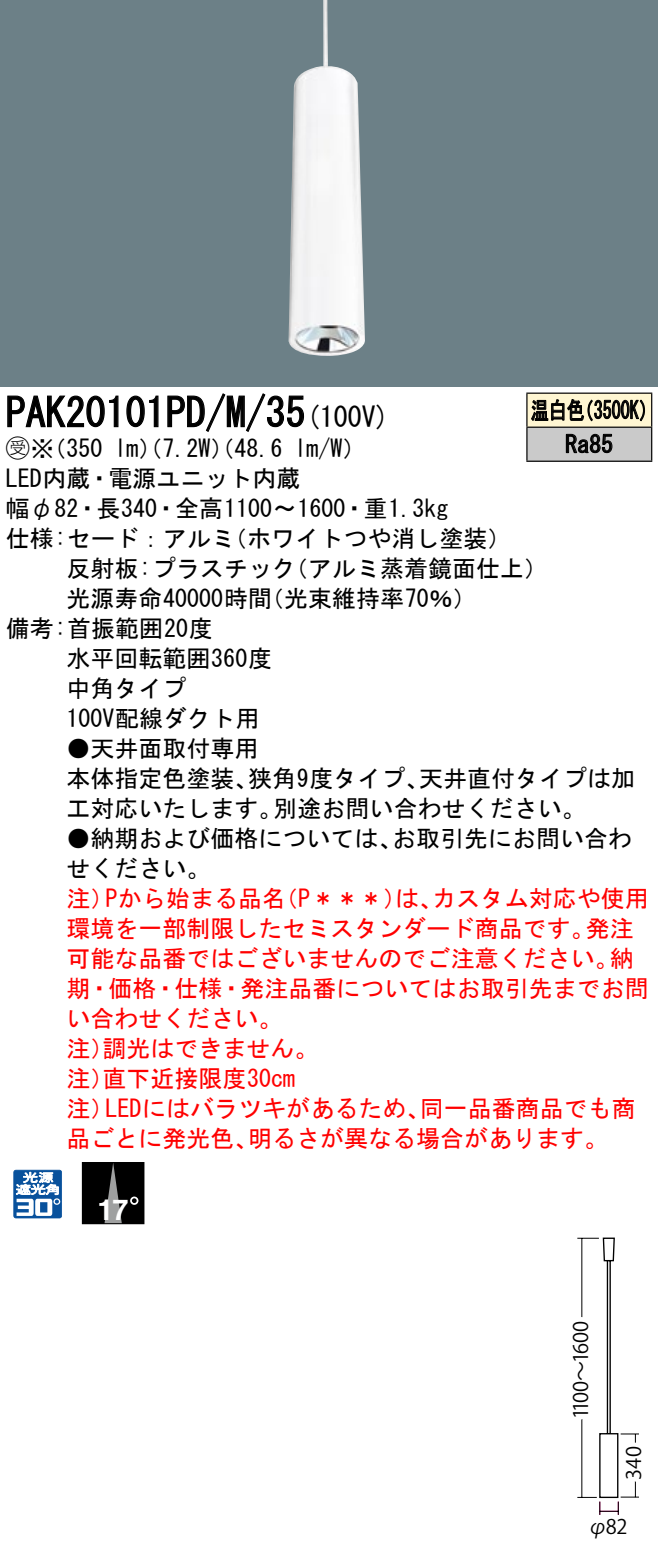
<style>
.page{position:relative;width:658px;height:1559px;background:#fff}
.page>*{position:absolute;margin:0;border:0;box-sizing:border-box;transform-origin:0 0}
.t1{font:40px "MS Gothic";color:#000}
.t2{font:700 28.8px "Helvetica LT Std";color:#fff}
.t3{font:28px "MS Gothic";color:#000}
.t4{font:24px/30px "MS Gothic";color:#000}
.t5{font:24px/30px "MS Gothic";color:#f00}
.t6{font:24px/34px "MS Gothic";color:#000;scale:.75 1}
.t7{font:20px "ATC 436875472 d 44494 e 2 d 522 d 592 d 313330 90 pv RKSJ H";letter-spacing:-.055em;color:#000}
.t8{font:20px "ATC 436875472 d 44494 e 2 d 522 d 592 d 313330 90 pv RKSJ H";letter-spacing:-.015em;color:#000}
.s1{font-family:"Ford Classification 1"}
</style>
<div class="page">
<div style="left:0;top:0;width:658px;height:387px;background:#6c8087"></div>
<img style="left:288px;top:0;width:77px;height:356px">
<svg style="left:7px;top:395px;width:112px;height:33px"></svg>
<svg style="left:126px;top:395px;width:33px;height:33px"></svg>
<svg style="left:167px;top:393px;width:137px;height:39px"></svg>
<svg style="left:13px;top:1169px;width:49px;height:49px"></svg>
<div style="left:82px;top:1162px;width:62px;height:61px;background:#000"></div>
<svg style="left:104px;top:1164px;width:18px;height:58px"></svg>
<svg style="left:130px;top:1196px;width:8px;height:8px"></svg>
<div style="left:82px;top:1162px;width:62px;height:62px;border:1px solid #000"></div>
<div style="left:527px;top:393px;width:124px;height:34px;background:#fff6d2"></div>
<div style="left:527px;top:427px;width:124px;height:34px;background:#cacaca"></div>
<hr style="left:526px;top:392px;width:126px;height:2px;background:#000">
<hr style="left:526px;top:394px;width:1px;height:32px;background:#000">
<hr style="left:651px;top:394px;width:1px;height:32px;background:#000">
<hr style="left:526px;top:426px;width:126px;height:2px;background:#000">
<hr style="left:526px;top:428px;width:1px;height:32px;background:#000">
<hr style="left:651px;top:428px;width:1px;height:32px;background:#000">
<hr style="left:526px;top:460px;width:126px;height:2px;background:#000">
<svg style="left:531px;top:399px;width:114px;height:23px"></svg>
<svg style="left:565px;top:434px;width:47px;height:19px"></svg>
<svg style="left:577px;top:1237px;width:62px;height:278px"></svg>
<div style="left:621px;top:1442px;width:24px;height:19px;border:9px solid #fff;border-radius:50%"></div>
<div style="left:622px;top:1444px;width:22px;height:15px;border:9px solid #fff;border-radius:50%"></div>
<h1 class="t1" style="left:6px;top:392px;width:301px">PAK20101PD M/ /35</h1>
<p class="t4" style="left:294px;top:434px;width:73px">l m (W/</p>
<p class="t3" style="left:306px;top:403px;width:85px">(100 (V</p>
<p class="t4" style="left:6px;top:434px;width:98px"><span class="s1">B</span>※（350</p>
<p class="t4" style="left:6px;top:463px;width:296px">LED内蔵・電源ユニット内蔵</p>
<p class="t4" style="left:6px;top:493px;width:444px">幅φ82・長340・全高1100〜1600・重1.3kg</p>
<p class="t4" style="left:223px;top:523px;width:290px">（ホワイトつや消し塗装(</p>
<p class="t4" style="left:114px;top:434px;width:170px">lm）（7.2 ）（W 48.6</p>
<p class="t4" style="left:6px;top:523px;width:231px">仕様:セード：アルミ</p>
<p class="t6" style="left:565px;top:393px;width:65px;text-indent:-34px">温白色<br>Ra85</p>
<p class="t6" style="left:575px;top:393px;width:109px">（3500 (K</p>
<p class="t4" style="left:260px;top:553px;width:218px;text-indent:-193px">反射板:プラスチック<br>（光束維持率70％(</p>
<p class="t4" style="left:284px;top:553px;width:265px">（アルミ蒸着鏡面仕上(</p>
<p class="t4" style="left:6px;top:583px;width:268px;text-indent:61px">光源寿命40000時間備考:首振範囲20度</p>
<p class="t4" style="left:66px;top:643px;width:207px">水平回転範囲360度中角タイプ<br>100V配線ダクト用</p>
<p class="t4" style="left:66px;top:733px;width:193px">●天井面取付専用</p>
<p class="t4" style="left:248px;top:763px;width:183px">狭角9度タイプ、</p>
<p class="t4" style="left:419px;top:763px;width:217px">天井直付タイプは加</p>
<p class="t4" style="left:66px;top:763px;width:193px">本体指定色塗装、</p>
<p class="t4" style="left:273px;top:793px;width:313px">別途お問い合わせください。</p>
<p class="t4" style="left:66px;top:793px;width:217px">工対応いたします。</p>
<p class="t4" style="left:66px;top:823px;width:338px">●納期および価格については、せください。</p>
<p class="t4" style="left:392px;top:823px;width:242px">お取引先にお問い合わ</p>
<p class="t5" style="left:66px;top:883px;width:49px">注）</p>
<p class="t5" style="left:105px;top:883px;width:182px">Pから始まる品名</p>
<p class="t5" style="left:432px;top:883px;width:217px">カスタム対応や使用</p>
<p class="t5" style="left:274px;top:883px;width:134px">（P＊＊＊）</p>
<p class="t5" style="left:395px;top:883px;width:49px">は、</p>
<p class="t5" style="left:66px;top:913px;width:529px">環境を一部制限したセミスタンダード商品です。</p>
<p class="t5" style="left:585px;top:913px;width:49px">発注</p>
<p class="t5" style="left:66px;top:943px;width:553px">可能な品番ではございませんのでご注意ください。</p>
<p class="t5" style="left:66px;top:973px;width:583px">期・価格・仕様・発注品番についてはお取引先までお問</p>
<p class="t5" style="left:66px;top:1003px;width:217px">い合わせください。</p>
<p class="t5" style="left:102px;top:1033px;width:217px">調光はできません。</p>
<p class="t5" style="left:609px;top:943px;width:25px">納</p>
<p class="t5" style="left:102px;top:1033px;width:194px;text-indent:-36px">注）<br>直下近接限度30cm</p>
<p class="t5" style="left:66px;top:1063px;width:49px">注）</p>
<p class="t5" style="left:66px;top:1093px;width:49px">注）</p>
<p class="t5" style="left:105px;top:1093px;width:326px">LEDにはバラツキがあるため、</p>
<p class="t5" style="left:420px;top:1093px;width:217px">同一品番商品でも商</p>
<p class="t5" style="left:66px;top:1123px;width:193px">品ごとに発光色、</p>
<p class="t5" style="left:248px;top:1123px;width:362px">明るさが異なる場合があります。</p>
<p class="t2" style="left:97px;top:1192px;width:33px">17</p>
<p class="t7" style="left:569px;top:1419px;width:100px;rotate:-90deg">1100~1600</p>
<p class="t8" style="left:622px;top:1479px;width:35px;rotate:-90deg">340</p>
<p class="t8" style="left:588px;top:1515px;width:41px">φ82</p>
</div>
